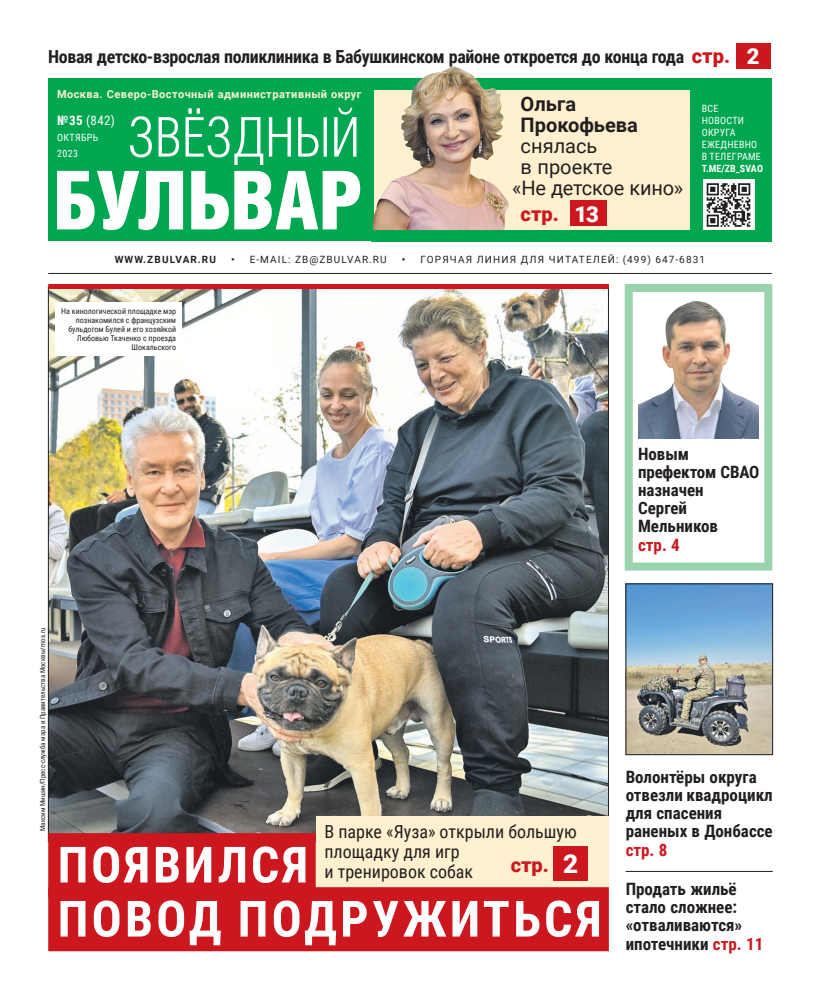
<style>
.page{position:relative;width:820px;height:993px;background:#fff}
.page>*{position:absolute;margin:0;border:0;box-sizing:border-box;transform-origin:0 0}
.t1{font:700 50px/54px "Roboto Condensed";letter-spacing:.065em;color:#fff}
.t2{font:20px "Roboto";letter-spacing:-.005em;color:#231f20}
.t3{font:700 20px/21px "Roboto";color:#231f20}
.t4{font:900 20px "Roboto";color:#cc171e}
.t5{font:700 18px "Roboto Condensed";letter-spacing:-.02em;color:#231f20}
.t6{font:18px/20px "Roboto Condensed";color:#231f20}
.t7{font:700 17px/18px "Roboto Condensed";color:#231f20}
.t8{font:700 17px "Roboto Condensed";color:#cc171e}
.t9{font:13px "Roboto Condensed";color:#fff}
.t10{font:700 11px "Roboto";letter-spacing:.04em;color:#fff1d0}
.t11{font:10px "Roboto";letter-spacing:.115em;color:#231f20}
.t12{font:10px/12px "Roboto Condensed";letter-spacing:.025em;color:#fff}
.t13{font:700 10px "Roboto";letter-spacing:.115em;color:#231f20}
.t14{font:700 10px "Roboto Condensed";letter-spacing:.015em;color:#fff}
.t15{font:8px/9px "Roboto Condensed";color:#231f20;text-align:right}
.t16{font:7px "Roboto Condensed";color:#231f20}
.s1{font-family:"Roboto";font-weight:900;font-size:20px;color:#cc171e}
.s2{font-family:"Roboto";font-weight:900;font-size:22px;color:#fff}
.s3{font-weight:700}
.s4{font-size:22px;color:#fff}
.s5{font-size:26px;color:#fff}
.s6{color:#cc171e}
</style>
<div class="page">
<div style="left:374px;top:90px;width:386px;height:140px;background:#fff1d0"></div>
<div style="left:371px;top:79px;width:400px;height:11px;background:#00a650"></div>
<div style="left:371px;top:230px;width:400px;height:11px;background:#00a650"></div>
<div style="left:48px;top:79px;width:326px;height:162px;background:#00a650"></div>
<svg style="left:130px;top:108px;width:226px;height:57px"></svg>
<svg style="left:57px;top:171px;width:303px;height:59px"></svg>
<div style="left:690px;top:79px;width:81px;height:162px;background:#00a650"></div>
<hr style="left:48px;top:273px;width:723px;height:1px;background:#231f20">
<img style="left:703px;top:179px;width:51px;height:51px">
<div style="left:735px;top:43px;width:35px;height:25px;background:#cc171e"></div>
<img style="left:50px;top:289px;width:556px;height:549px">
<div style="left:48px;top:832px;width:267px;height:64px;background:#cc171e"></div>
<div style="left:48px;top:886px;width:560px;height:64px;background:#cc171e"></div>
<div style="left:48px;top:284px;width:560px;height:5px;background:#cc171e"></div>
<img style="left:627px;top:585px;width:143px;height:167px">
<hr style="left:625px;top:870px;width:147px;height:1px;background:#231f20">
<div style="left:624px;top:284px;width:148px;height:286px;border:8px solid #9bd3ae"></div>
<img style="left:638px;top:301px;width:120px;height:137px">
<div style="left:316px;top:816px;width:292px;height:70px;background:#fff1d0"></div>
<div style="left:553px;top:846px;width:34px;height:34px;background:#cc171e"></div>
<img style="left:374px;top:67px;width:136px;height:163px">
<div style="left:56px;top:302px;width:126px;height:53px;background:#fff"></div>
<div style="left:569px;top:200px;width:37px;height:26px;background:#cc171e"></div>
<p class="t5" style="left:48px;top:46px;width:712px">Новая детско-взрослая поликлиника в Бабушкинском районе откроется до конца года <span class="s1">стр.</span> <span class="s2">2</span></p>
<p class="t3" style="left:520px;top:93px;width:119px">Ольга<br>Прокофьева</p>
<p class="t2" style="left:520px;top:134px;width:78px">снялась</p>
<p class="t2" style="left:520px;top:155px;width:93px">в проекте</p>
<p class="t2" style="left:512px;top:176px;width:173px">«Не детское кино»</p>
<p class="t10" style="left:57px;top:88px;width:306px">Москва. Северо-Восточный административный округ</p>
<p class="t9" style="left:57px;top:113px;width:59px"><span class="s3">№35</span> (842)</p>
<p class="t12" style="left:57px;top:130px;width:43px;line-height:16px">ОКТЯБРЬ<br>2023</p>
<p class="t12" style="left:701px;top:102px;width:61px">ВСЕ<br>НОВОСТИ<br>ОКРУГА<br>ЕЖЕДНЕВНО<br>В ТЕЛЕГРАМЕ</p>
<p class="t14" style="left:701px;top:163px;width:63px">T.ME/ZB_SVAO</p>
<p class="t4" style="left:520px;top:202px;width:80px">стр. <span class="s4">13</span></p>
<p class="t13" style="left:115px;top:253px;width:103px">WWW.ZBULVAR.RU</p>
<p class="t11" style="left:231px;top:253px;width:157px"><span class="s3">•</span> Е-MAIL: ZB@ZBULVAR.RU</p>
<p class="t11" style="left:401px;top:253px;width:305px"><span class="s3">•</span> ГОРЯЧАЯ ЛИНИЯ ДЛЯ ЧИТАТЕЛЕЙ: (499) 647-6831</p>
<p class="t15" style="left:61px;top:307px;width:116px">На кинологической площадке мэр познакомился с французским бульдогом Булей и его хозяйкой<br>Любовью Ткаченко с проезда<br>Шокальского</p>
<p class="t7" style="left:637px;top:444px;width:123px">Новым префектом СВАО назначен<br>Сергей<br>Мельников</p>
<p class="t8" style="left:637px;top:534px;width:43px">стр. 4</p>
<p class="t16" style="left:39px;top:830px;width:205px;rotate:-90deg">Максим Мишин/Пресс-служба мэра и Правительства Москвы/mos.ru</p>
<p class="t6" style="left:324px;top:822px;width:254px">В парке «Яуза» открыли большую площадку для игр<br>и тренировок собак</p>
<h1 class="t1" style="left:58px;top:838px;width:545px">ПОЯВИЛСЯ<br>ПОВОД ПОДРУЖИТЬСЯ</h1>
<p class="t4" style="left:510px;top:853px;width:69px">стр. <span class="s5">2</span></p>
<p class="t7" style="left:625px;top:768px;width:149px">Волонтёры округа отвезли квадроцикл для спасения раненых в Донбассе</p>
<p class="t8" style="left:625px;top:840px;width:43px">стр. 8</p>
<p class="t7" style="left:625px;top:880px;width:139px;line-height:18.3px">Продать жильё стало сложнее: «отваливаются» ипотечники <span class="s6">стр. 11</span></p>
</div>
